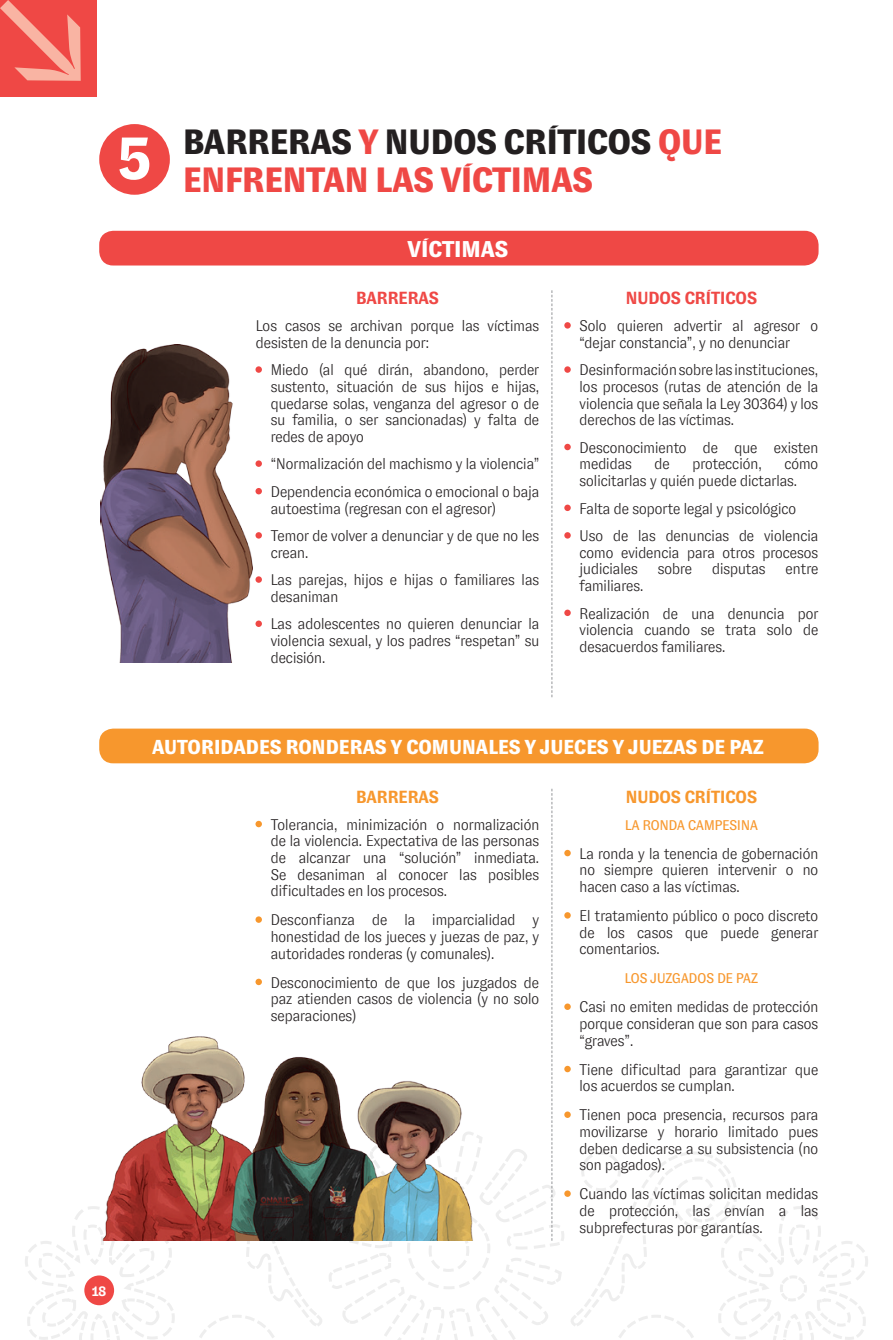
<style>
.page{position:relative;width:893px;height:1340px;background:#fff}
.page>*{position:absolute;margin:0;border:0;box-sizing:border-box;transform-origin:0 0}
.t1{font:900 35px "GT Zirkon";letter-spacing:-.04em;color:#231f20}
.t2{font:900 35px "GT Zirkon";letter-spacing:-.04em;color:#ef4845}
.t3{font:900 22.75px "GT Zirkon";letter-spacing:-.035em;color:#fff}
.t4{font:900 20.12px "GT Zirkon";letter-spacing:-.03em;color:#fff}
.t5{font:700 17.5px "GT Zirkon";letter-spacing:-.04em;color:#ef4845}
.t6{font:700 17.5px "GT Zirkon";letter-spacing:-.04em;color:#f7972d}
.t7{font:300 15.4px/16.6px "GT Zirkon";letter-spacing:-.04em;color:#231f20}
.t8{font:14px "GT Zirkon";letter-spacing:-.04em;color:#f7972d}
.t9{font:700 14px "GT Zirkon";color:#fff}
.s1{color:#ef4845}
</style>
<div class="page">
<img style="left:100px;top:345px;width:152px;height:317px">
<div style="left:99px;top:124px;width:71px;height:71px;background:#ef4845;border-radius:50%"></div>
<div style="left:99px;top:231px;width:720px;height:34px;background:#ef4845;border-radius:14px"></div>
<div style="left:0;top:0;width:97px;height:97px;background:#ef4845"></div>
<svg style="left:0;top:0;width:81px;height:81px"></svg>
<svg style="left:551px;top:290px;width:1px;height:407px"></svg>
<svg style="left:25px;top:788px;width:843px;height:552px"></svg>
<div style="left:255px;top:366px;width:7px;height:7px;background:#ef4845;border-radius:50%"></div>
<div style="left:255px;top:460px;width:7px;height:7px;background:#ef4845;border-radius:50%"></div>
<div style="left:255px;top:488px;width:7px;height:6px;background:#ef4845;border-radius:50%"></div>
<div style="left:255px;top:532px;width:7px;height:6px;background:#ef4845;border-radius:50%"></div>
<div style="left:255px;top:576px;width:7px;height:7px;background:#ef4845;border-radius:50%"></div>
<div style="left:255px;top:620px;width:7px;height:7px;background:#ef4845;border-radius:50%"></div>
<div style="left:564px;top:322px;width:7px;height:6px;background:#ef4845;border-radius:50%"></div>
<svg style="left:564px;top:366px;width:7px;height:7px"></svg>
<div style="left:564px;top:444px;width:7px;height:6px;background:#ef4845;border-radius:50%"></div>
<div style="left:564px;top:504px;width:7px;height:7px;background:#ef4845;border-radius:50%"></div>
<div style="left:564px;top:532px;width:7px;height:6px;background:#ef4845;border-radius:50%"></div>
<div style="left:564px;top:609px;width:7px;height:7px;background:#ef4845;border-radius:50%"></div>
<div style="left:99px;top:728px;width:720px;height:35px;background:#f7972d;border-radius:14px"></div>
<img style="left:79px;top:1021px;width:398px;height:219px">
<svg style="left:82px;top:1273px;width:34px;height:34px"></svg>
<div style="left:84px;top:1275px;width:30px;height:30px;background:#ef4845;border-radius:50%"></div>
<h1 class="t1" style="left:182px;top:123px;width:43px">BARRERAS</h1>
<h1 class="t1" style="left:358px;top:123px;width:361px"><span class="s1">Y</span> N UDOS CRÍTICOS <span class="s1">QUE</span></h1>
<h1 class="t2" style="left:117px;top:161px;width:147px"><sup>5</sup> ENFRENTAN</h1>
<h1 class="t2" style="left:375px;top:161px;width:198px">LAS VÍCTI MAS</h1>
<h2 class="t3" style="left:407px;top:237px;width:103px">VÍCTIM AS</h2>
<p class="t5" style="left:356px;top:288px;width:85px">BARRERAS</p>
<p class="t7" style="left:255px;top:318px;width:285px">Los casos se archivan porque las víctimas desisten de la denuncia por:</p>
<p class="t7" style="left:270px;top:362px;width:271px;text-align:justify">Miedo (al qué dirán, abandono, perder sustento, situación de sus hijos e hijas, quedarse solas, venganza del agresor o de su familia, o ser sancionadas) y falta de redes de apoyo</p>
<p class="t7" style="left:270px;top:450px;width:271px;line-height:27.5px">“Normalización del machismo y la violencia”<br>Dependencia económica o emocional o baja</p>
<p class="t7" style="left:270px;top:494px;width:271px;line-height:27.5px">autoestima (regresan con el agresor)<br>Temor de volver a denunciar y de que no les</p>
<p class="t7" style="left:270px;top:539px;width:271px;line-height:27.5px">crean.<br>Las parejas, hijos e hijas o familiares las</p>
<p class="t7" style="left:270px;top:583px;width:271px;line-height:27.5px">desaniman<br>Las adolescentes no quieren denunciar la</p>
<p class="t7" style="left:270px;top:632px;width:271px">violencia sexual, y los padres “respetan” su decisión.</p>
<p class="t5" style="left:625px;top:288px;width:134px">NU DOS CRÍTICOS</p>
<p class="t7" style="left:579px;top:318px;width:241px">Solo quieren advertir al agresor o “dejar constancia”, y no denunciar</p>
<p class="t7" style="left:579px;top:362px;width:241px;text-align:justify">Desinformación sobre las instituciones, los procesos (rutas de atención de la violencia que señala la Ley 30364) y los derechos de las víctimas.</p>
<p class="t7" style="left:579px;top:439px;width:241px">Desconocimiento de que existen medidas</p>
<p class="t7" style="left:654px;top:456px;width:17px">de</p>
<p class="t7" style="left:692px;top:456px;width:71px">protección,</p>
<p class="t7" style="left:579px;top:456px;width:241px;text-indent:205px">cómo solicitarlas y quién puede dictarlas.</p>
<p class="t7" style="left:579px;top:494px;width:241px;line-height:27.5px">Falta de soporte legal y psicológico<br>Uso de las denuncias de violencia</p>
<p class="t7" style="left:579px;top:544px;width:241px">como evidencia para otros procesos judiciales</p>
<p class="t7" style="left:657px;top:561px;width:36px">sobre</p>
<p class="t7" style="left:712px;top:561px;width:56px">disputas</p>
<p class="t7" style="left:785px;top:561px;width:35px">entre</p>
<p class="t7" style="left:579px;top:572px;width:241px;line-height:27.5px">familiares.<br>Realización de una denuncia por</p>
<p class="t7" style="left:579px;top:621px;width:241px">violencia cuando se trata solo de desacuerdos familiares.</p>
<p class="t9" style="left:92px;top:1283px;width:16px">18</p>
<h3 class="t4" style="left:152px;top:736px;width:200px">AUTORI DADES RON DERAS</h3>
<h3 class="t4" style="left:391px;top:736px;width:185px">Y COMUNALES Y JUECES</h3>
<h3 class="t4" style="left:613px;top:736px;width:153px">Y JUEZAS DE PAZ</h3>
<p class="t6" style="left:356px;top:787px;width:85px">BARRERAS</p>
<p class="t7" style="left:270px;top:816px;width:271px;text-align:justify">Tolerancia, minimización o normalización de la violencia. Expectativa de las personas de alcanzar una “solución” inmediata.<br>Se desaniman al conocer las posibles dificultades en los procesos.</p>
<p class="t7" style="left:270px;top:911px;width:271px;text-align:justify">Desconfianza de la imparcialidad y honestidad de los jueces y juezas de paz, y autoridades ronderas (y comunales).</p>
<p class="t7" style="left:270px;top:974px;width:271px;text-align:justify">Desconocimiento de que los juzgados de paz atienden casos de violencia (y no solo separaciones)</p>
<p class="t6" style="left:625px;top:787px;width:134px">NU DOS CRÍTICOS</p>
<p class="t8" style="left:625px;top:817px;width:135px">LA RONDA CAMPESINA</p>
<p class="t7" style="left:579px;top:845px;width:241px;text-align:justify">La ronda y la tenencia de gobernación no siempre quieren intervenir o no hacen caso a las víctimas.</p>
<p class="t7" style="left:579px;top:907px;width:241px;text-align:justify">El tratamiento público o poco discreto de los casos que puede generar comentarios.</p>
<p class="t8" style="left:624px;top:971px;width:136px">LOS JUZGADOS DE PAZ</p>
<p class="t7" style="left:579px;top:999px;width:241px;text-align:justify">Casi no emiten medidas de protección porque consideran que son para casos “graves”.</p>
<p class="t7" style="left:579px;top:1061px;width:241px">Tiene dificultad para garantizar que los acuerdos se cumplan.</p>
<p class="t7" style="left:579px;top:1106px;width:241px;text-align:justify">Tienen poca presencia, recursos para movilizarse y horario limitado pues deben dedicarse a su subsistencia (no son pagados).</p>
<p class="t7" style="left:579px;top:1185px;width:241px;text-align:justify">Cuando las víctimas solicitan medidas de protección, las envían a las subprefecturas por garantías.</p>
</div>
